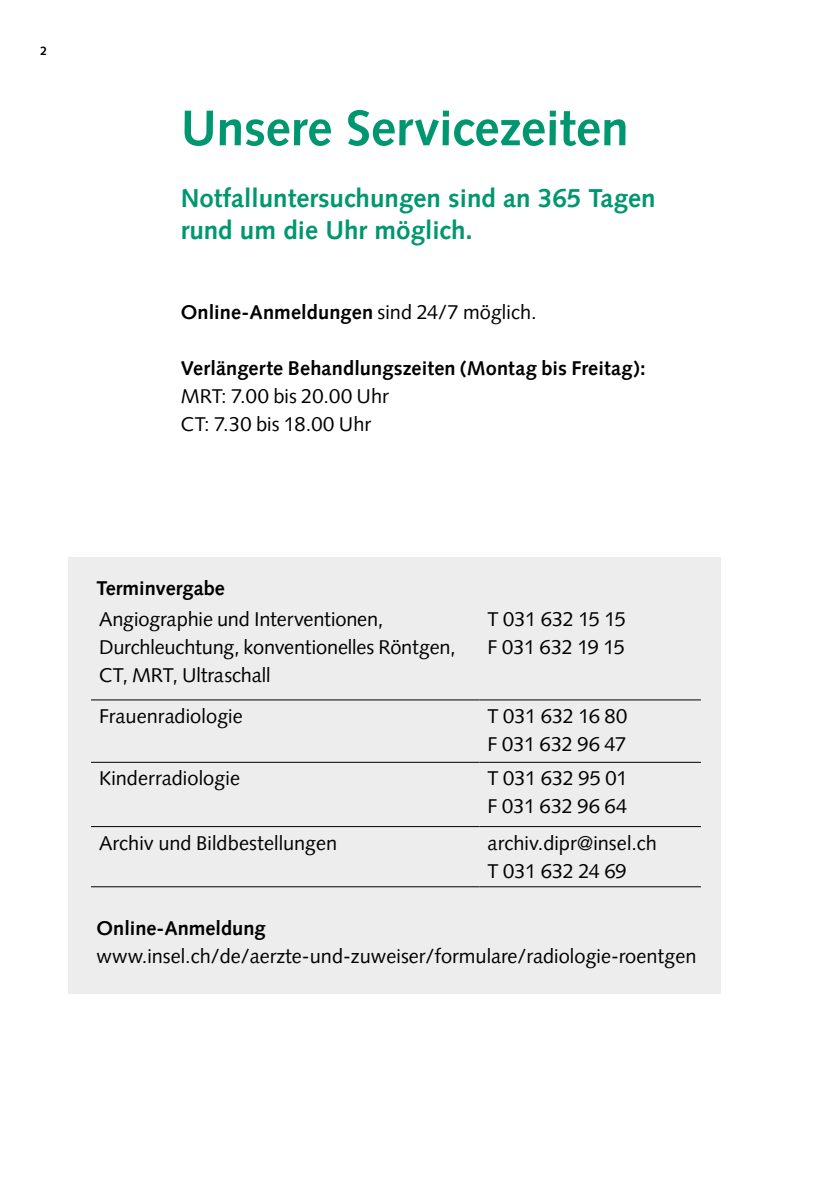
<style>
.page{position:relative;width:840px;height:1191px;background:#fff}
.page>*{position:absolute;margin:0;border:0;box-sizing:border-box;transform-origin:0 0}
.Kapiteltitel_25pt{font:700 50px "Syntax LT Pro";letter-spacing:-.005em;color:#009770}
.Lead_13pt{font:700 26px/32px "Syntax LT Pro";color:#009770}
.Lauftext{font:20px/28px "Syntax LT Pro";color:#000}
.Lauftext-2{font:700 20px "Syntax LT Pro";letter-spacing:.005em;color:#000}
.Infokasten_Lauftext{font:20px "Syntax LT Pro";color:#000}
.Infokasten_Lauftext-2{font:700 20px "Syntax LT Pro";color:#000}
.Lauftext-3{font:20px "Syntax LT Pro";letter-spacing:-.02em;color:#000}
.t1{font:700 12px "Syntax LT Pro";color:#000}
.s1{font-weight:400}
</style>
<div class="page">
<div style="left:68px;top:557px;width:652px;height:437px;background:#ededed"></div>
<hr style="left:91px;top:699px;width:388px;height:1px;background:#000">
<hr style="left:479px;top:699px;width:221px;height:1px;background:#000">
<hr style="left:91px;top:762px;width:388px;height:1px;background:#000">
<hr style="left:479px;top:762px;width:221px;height:1px;background:#000">
<hr style="left:91px;top:826px;width:388px;height:1px;background:#000">
<hr style="left:479px;top:826px;width:221px;height:1px;background:#000">
<hr style="left:91px;top:886px;width:388px;height:1px;background:#000">
<hr style="left:479px;top:886px;width:221px;height:1px;background:#000">
<p class="t1" style="left:40px;top:44px;width:8px">2</p>
<p class="Kapiteltitel_25pt" style="left:180px;top:99px;width:449px">Unsere Servicezeiten</p>
<p class="Lead_13pt" style="left:180px;top:182px;width:476px">Notfalluntersuchungen sind an 365 Tagen rund um die Uhr möglich.</p>
<p class="Lauftext-2" style="left:180px;top:300px;width:357px">Online-Anmeldungen <span class="s1">sind 24/7 möglich.</span></p>
<p class="Lauftext-2" style="left:180px;top:356px;width:466px">Verlängerte Behandlungszeiten (Montag bis Freitag):</p>
<p class="Lauftext" style="left:180px;top:382px;width:209px">MRT: 7.00 bis 20.00 Uhr</p>
<p class="Lauftext" style="left:180px;top:410px;width:192px">CT: 7.30 bis 18.00 Uhr</p>
<p class="Infokasten_Lauftext-2" style="left:96px;top:576px;width:130px">Terminvergabe</p>
<p class="Lauftext" style="left:99px;top:605px;width:358px">Angiographie und Interventionen,<br>Durchleuchtung, konventionelles Röntgen,<br>CT, MRT, Ultraschall</p>
<p class="Lauftext-3" style="left:487px;top:607px;width:140px">T 031 632 15 15</p>
<p class="Lauftext-3" style="left:487px;top:635px;width:139px">F 031 632 19 15</p>
<p class="Lauftext" style="left:99px;top:702px;width:145px">Frauenradiologie</p>
<p class="Lauftext" style="left:487px;top:702px;width:141px">T 031 632 16 80</p>
<p class="Lauftext" style="left:487px;top:730px;width:140px">F 031 632 96 47</p>
<p class="Lauftext" style="left:99px;top:764px;width:142px">Kinderradiologie</p>
<p class="Lauftext" style="left:487px;top:764px;width:142px">T 031 632 95 01</p>
<p class="Lauftext" style="left:487px;top:792px;width:141px">F 031 632 96 64</p>
<p class="Lauftext" style="left:99px;top:828px;width:239px">Archiv und Bildbestellungen</p>
<p class="Lauftext" style="left:487px;top:828px;width:171px">archiv.dipr@insel.ch</p>
<p class="Lauftext" style="left:487px;top:856px;width:140px">T 031 632 24 69</p>
<p class="Infokasten_Lauftext-2" style="left:96px;top:916px;width:170px">Online-Anmeldung</p>
<p class="Infokasten_Lauftext" style="left:96px;top:944px;width:601px">www.insel.ch/de/aerzte-und-zuweiser/formulare/radiologie-roentgen</p>
</div>
